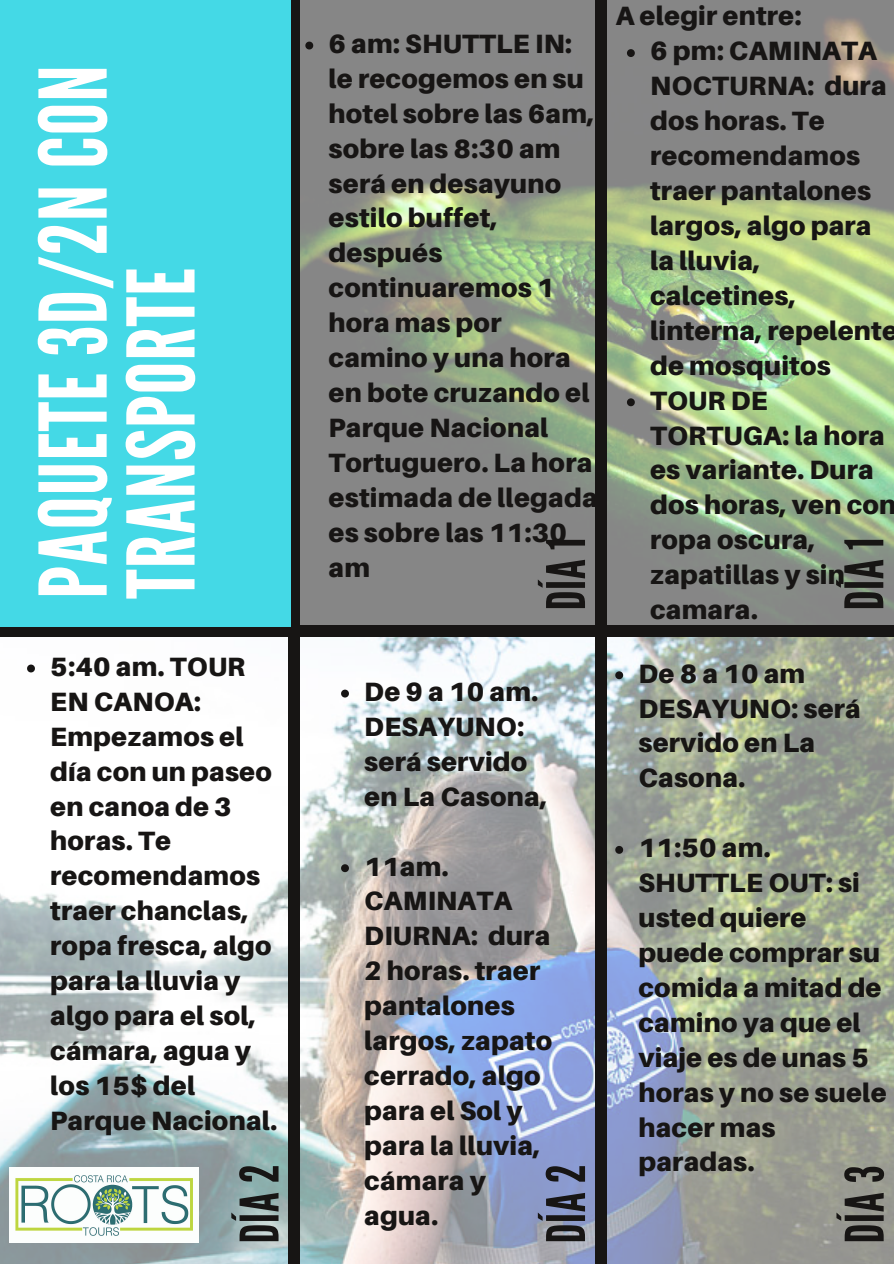
<style>
.page{position:relative;width:894px;height:1264px;background:#fff}
.page>*{position:absolute;margin:0;border:0;box-sizing:border-box;transform-origin:0 0}
.t1{font:92.7px/87.8px "League Gothic";letter-spacing:.01em;color:#fff}
.t2{font:52.95px "League Gothic";letter-spacing:.01em;color:#171514}
.t3{font:900 26.55px/35px "Aileron";letter-spacing:.01em;color:#171514}
</style>
<div class="page">
<img style="left:0;top:636px;width:893px;height:627px">
<img style="left:299px;top:0;width:594px;height:625px">
<div style="left:288px;top:0;width:11px;height:1263px;background:#171514"></div>
<div style="left:595px;top:0;width:11px;height:1263px;background:#171514"></div>
<div style="left:0;top:625px;width:893px;height:11px;background:#171514"></div>
<div style="left:0;top:0;width:290px;height:626px;background:#44d9e6"></div>
<svg style="left:305px;top:42px;width:8px;height:7px"></svg>
<svg style="left:626px;top:49px;width:8px;height:8px"></svg>
<svg style="left:626px;top:398px;width:8px;height:8px"></svg>
<svg style="left:341px;top:689px;width:8px;height:8px"></svg>
<svg style="left:341px;top:864px;width:8px;height:8px"></svg>
<svg style="left:615px;top:671px;width:8px;height:8px"></svg>
<svg style="left:615px;top:846px;width:8px;height:7px"></svg>
<svg style="left:27px;top:664px;width:8px;height:8px"></svg>
<img style="left:9px;top:1167px;width:189px;height:74px">
<p class="t1" style="left:32px;top:598px;width:535px;rotate:-90deg">PAQUETE 3D/2N CON<br>TRANSPORTE</p>
<p class="t3" style="left:615px;top:-2px;width:187px">A elegir entre:</p>
<p class="t3" style="left:328px;top:26px;width:270px">6 am: SHUTTLE IN: le recogemos en su hotel sobre las 6am, sobre las 8:30 am será en desayuno estilo buffet, después continuaremos 1 hora mas por camino y una hora en bote cruzando el<br>Parque Nacional<br>Tortuguero. La hora estimada de llegada es sobre las 11:30 am</p>
<p class="t3" style="left:650px;top:33px;width:249px">6 pm: CAMINATA<br>NOCTURNA: dura dos horas. Te recomendamos traer pantalones largos, algo para la lluvia, calcetines, linterna, repelente de mosquitos</p>
<p class="t3" style="left:650px;top:382px;width:247px">TOUR DE<br>TORTUGA: la hora es variante. Dura dos horas, ven con ropa oscura, zapatillas y sin camara.</p>
<p class="t2" style="left:535px;top:610px;width:74px;rotate:-90deg">DÍA 1</p>
<p class="t2" style="left:833px;top:610px;width:74px;rotate:-90deg">DÍA 1</p>
<p class="t3" style="left:50px;top:648px;width:228px">5:40 am. TOUR<br>EN CANOA:<br>Empezamos el día con un paseo en canoa de 3 horas. Te recomendamos traer chanclas, ropa fresca, algo para la lluvia y algo para el sol, cámara, agua y los 15$ del<br>Parque Nacional.</p>
<p class="t3" style="left:638px;top:655px;width:224px">De8a10am<br>DESAYUNO: será servido en La<br>Casona.</p>
<p class="t3" style="left:364px;top:673px;width:184px">De9a10am.<br>DESAYUNO: será servido en La Casona,</p>
<p class="t3" style="left:638px;top:829px;width:249px">11:50 am.<br>SHUTTLE OUT: si usted quiere puede comprar su comida a mitad de camino ya que el viaje es de unas 5 horas y no se suele hacer mas paradas.</p>
<p class="t3" style="left:364px;top:848px;width:189px">11am.<br>CAMINATA<br>DIURNA: dura<br>2 horas. traer pantalones largos, zapato cerrado, algo para el Sol y para la lluvia, cámara y agua.</p>
<p class="t2" style="left:229px;top:1243px;width:81px;rotate:-90deg">DÍA 2</p>
<p class="t2" style="left:535px;top:1243px;width:81px;rotate:-90deg">DÍA 2</p>
<p class="t2" style="left:833px;top:1243px;width:79px;rotate:-90deg">DÍA 3</p>
</div>
